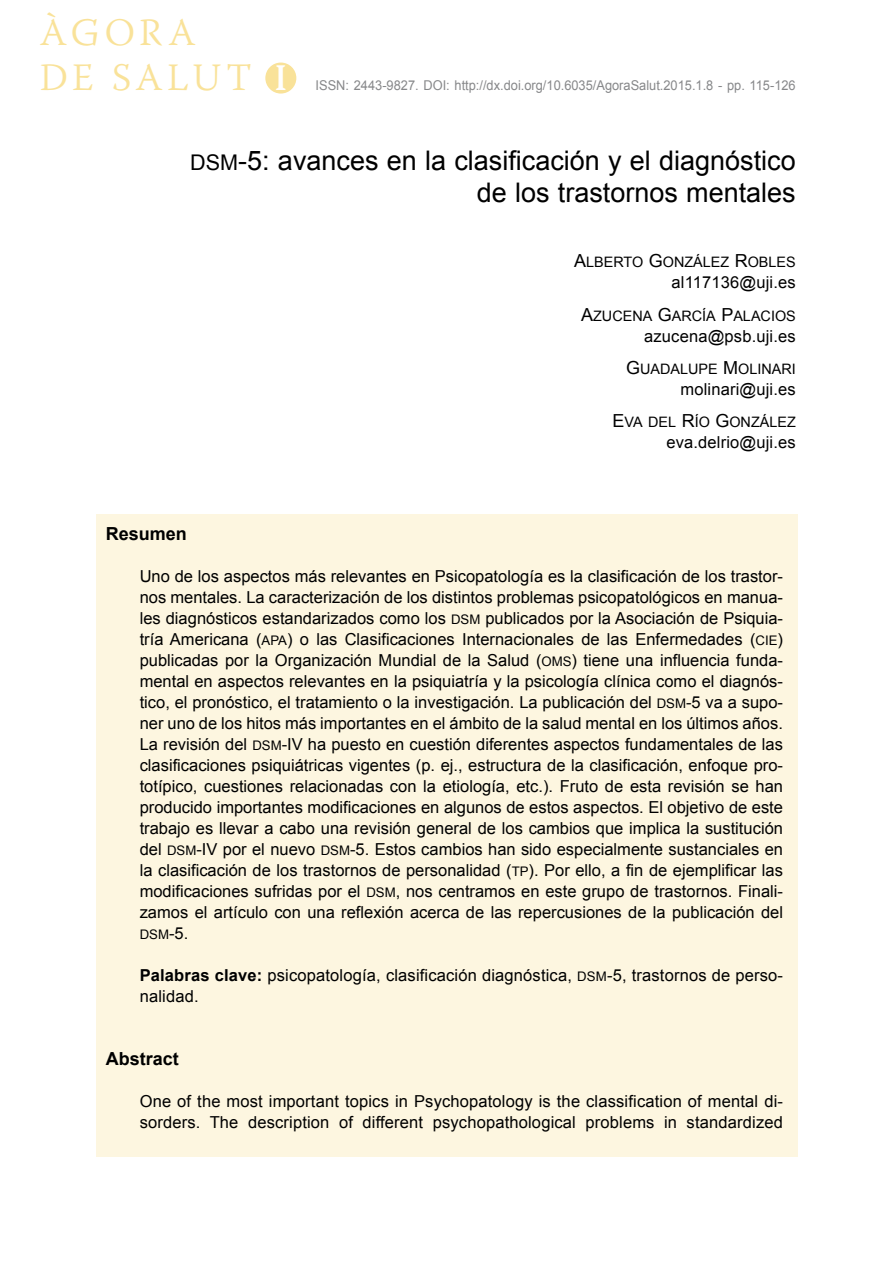
<style>
.page{position:relative;width:893px;height:1263px;background:#fff}
.page>*{position:absolute;margin:0;border:0;box-sizing:border-box;transform-origin:0 0}
.t1{font:300 38.7px/45px "Warnock Pro";letter-spacing:.11em;color:#f9e299}
.t2{font:27px/32.4px "Arial";color:#000;text-align:right}
.t3{font:700 18px "Arial";color:#000}
.t4{font:16.5px/21px "Arial";letter-spacing:.01em;color:#000}
.t5{font:14.4px "Arial MT SC800";color:#000}
.t6{font:13.5px "Arial";color:#87888a;scale:.95 1}
.t7{font:13.2px "Arial MT SC800";color:#000}
.s1{font-weight:700;font-size:37.5px;color:#fff}
.s2{font-family:"Arial MT SC800";font-size:21.6px}
.s3{font-size:18px}
.s4{font-family:"Arial MT SC800";font-size:13.2px}
.s5{font-family:"Arial";font-size:16.5px}
.s6{font-weight:700}
</style>
<div class="page">
<div style="left:96px;top:514px;width:701px;height:643px;background:#fdf6e0"></div>
<div style="left:265px;top:63px;width:31px;height:31px;background:#f9e299;border-radius:50%"></div>
<h1 class="t1" style="left:40px;top:9px;width:248px">ÀGORA<br>DE SALUT <span class="s1">I</span></h1>
<p class="t6" style="left:316px;top:76px;width:507px">ISSN: 2443-9827. DOI: http://dx.doi.org/10.6035/AgoraSalut.2015.1.8 - pp. 115-126</p>
<h2 class="t2" style="left:190px;top:145px;width:607px"><span class="s2">DSM</span>-5: avances en la clasificación y el diagnóstico de los trastornos mentales</h2>
<p class="t5" style="left:574px;top:253px;width:223px"><span class="s3">A</span>LBERTO <span class="s3">G</span>ONZÁLEZ <span class="s3">R</span>OBLES</p>
<p class="t4" style="left:671px;top:272px;width:126px">al117136@uji.es</p>
<p class="t5" style="left:581px;top:306px;width:216px"><span class="s3">A</span>ZUCENA <span class="s3">G</span>ARCÍA <span class="s3">P</span>ALACIOS</p>
<p class="t4" style="left:644px;top:325px;width:153px">azucena@psb.uji.es</p>
<p class="t5" style="left:626px;top:359px;width:171px"><span class="s3">G</span>UADALUPE <span class="s3">M</span>OLINARI</p>
<p class="t4" style="left:680px;top:379px;width:117px">molinari@uji.es</p>
<p class="t5" style="left:612px;top:413px;width:185px"><span class="s3">E</span>VA DEL <span class="s3">R</span>ÍO <span class="s3">G</span>ONZÁLEZ</p>
<p class="t4" style="left:666px;top:432px;width:131px">eva.delrio@uji.es</p>
<p class="t3" style="left:106px;top:522px;width:83px">Resumen</p>
<p class="t4" style="left:140px;top:566px;width:645px;text-align:justify">Uno de los aspectos más relevantes en Psicopatología es la clasificación de los trastor&shy;nos mentales. La caracterización de los distintos problemas psicopatológicos en manua&shy;les diagnósticos estandarizados como los <span class="s4">DSM</span> publicados por la Asociación de Psiquia&shy;tría Americana (<span class="s4">APA</span>) o las Clasificaciones Internacionales de las Enfermedades (<span class="s4">CIE</span>) publicadas por la Organización Mundial de la Salud (<span class="s4">OMS</span>) tiene una influencia funda&shy;mental en aspectos relevantes en la psiquiatría y la psicología clínica como el diagnós&shy;tico, el pronóstico, el tratamiento o la investigación. La publicación del <span class="s4">DSM</span>-5 va a supo&shy;ner uno de los hitos más importantes en el ámbito de la salud mental en los últimos años.<br>La revisión del <span class="s4">DSM</span>-IV ha puesto en cuestión diferentes aspectos fundamentales de las clasificaciones psiquiátricas vigentes (p. ej., estructura de la clasificación, enfoque pro&shy;totípico, cuestiones relacionadas con la etiología, etc.). Fruto de esta revisión se han producido importantes modificaciones en algunos de estos aspectos. El objetivo de este trabajo es llevar a cabo una revisión general de los cambios que implica la sustitución del <span class="s4">DSM</span>-IV por el nuevo <span class="s4">DSM</span>-5. Estos cambios han sido especialmente sustanciales en la clasificación de los trastornos de personalidad (<span class="s4">TP</span>). Por ello, a fin de ejemplificar las modificaciones sufridas por el <span class="s4">DSM</span>, nos centramos en este grupo de trastornos. Finali&shy;zamos el artículo con una reflexión acerca de las repercusiones de la publicación del</p>
<p class="t7" style="left:140px;top:926px;width:50px">DSM<span class="s5">-5.</span></p>
<p class="t4" style="left:140px;top:965px;width:645px"><span class="s6">Palabras clave:</span> psicopatología, clasificación diagnóstica, <span class="s4">DSM</span>-5, trastornos de perso&shy;nalidad.</p>
<p class="t3" style="left:106px;top:1047px;width:75px">Abstract</p>
<p class="t4" style="left:140px;top:1091px;width:645px">One of the most important topics in Psychopatology is the classification of mental di&shy;sorders. The description of different psychopathological problems in standardized</p>
</div>
